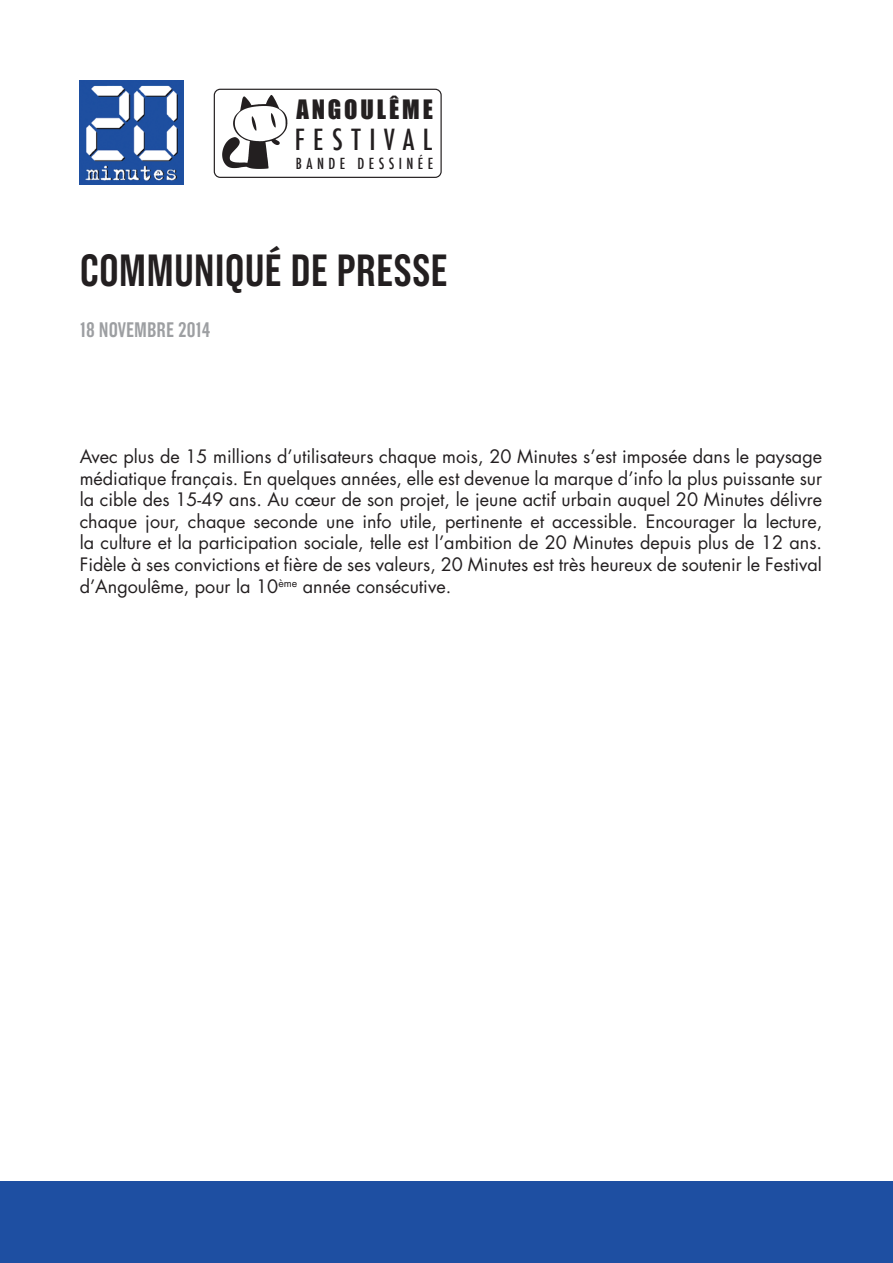
<style>
.page{position:relative;width:893px;height:1263px;background:#fff}
.page>*{position:absolute;margin:0;border:0;box-sizing:border-box;transform-origin:0 0}
.t1{font:600 45px "Grotzec Head Condensed";color:#231f20}
.t2{font:500 condensed 28.5px "Futura";letter-spacing:.3em;color:#231f20}
.t3{font:24.6px "Impact";letter-spacing:.12em;color:#231f20}
.t4{font:600 21px "Grotzec Head Condensed";color:#9d9fa2}
.t5{font:18px/21.6px "Futura LT";color:#231f20;text-align:justify}
.t6{font:500 condensed 15px "Futura";letter-spacing:.3em;color:#231f20}
</style>
<div class="page">
<div style="left:214px;top:89px;width:228px;height:89px;border:1px solid #231f20;border-radius:6px"></div>
<svg style="left:222px;top:95px;width:65px;height:74px"></svg>
<div style="left:0;top:1181px;width:893px;height:82px;background:#1e4fa2"></div>
<img style="left:80px;top:81px;width:103px;height:103px">
<p class="t3" style="left:296px;top:90px;width:138px">ANGOULÊME</p>
<p class="t6" style="left:296px;top:153px;width:139px">BANDE DESSINÉE</p>
<p class="t2" style="left:295px;top:121px;width:139px">FESTIVAL</p>
<p class="t1" style="left:80px;top:245px;width:370px">COMMUNIQUÉ DE PRESSE</p>
<p class="t4" style="left:80px;top:317px;width:132px">18 NOVEMBRE 2014</p>
<p class="t5" style="left:80px;top:446px;width:744px">Avec plus de 15 millions d’utilisateurs chaque mois, 20 Minutes s’est imposée dans le paysage médiatique français. En quelques années, elle est devenue la marque d’info la plus puissante sur la cible des 15-49 ans. Au cœur de son projet, le jeune actif urbain auquel 20 Minutes délivre chaque jour, chaque seconde une info utile, pertinente et accessible. Encourager la lecture, la culture et la participation sociale, telle est l’ambition de 20 Minutes depuis plus de 12 ans.<br>Fidèle à ses convictions et fière de ses valeurs, 20 Minutes est très heureux de soutenir le Festival d’Angoulême, pour la 10<sup>ème</sup> année consécutive.</p>
</div>
